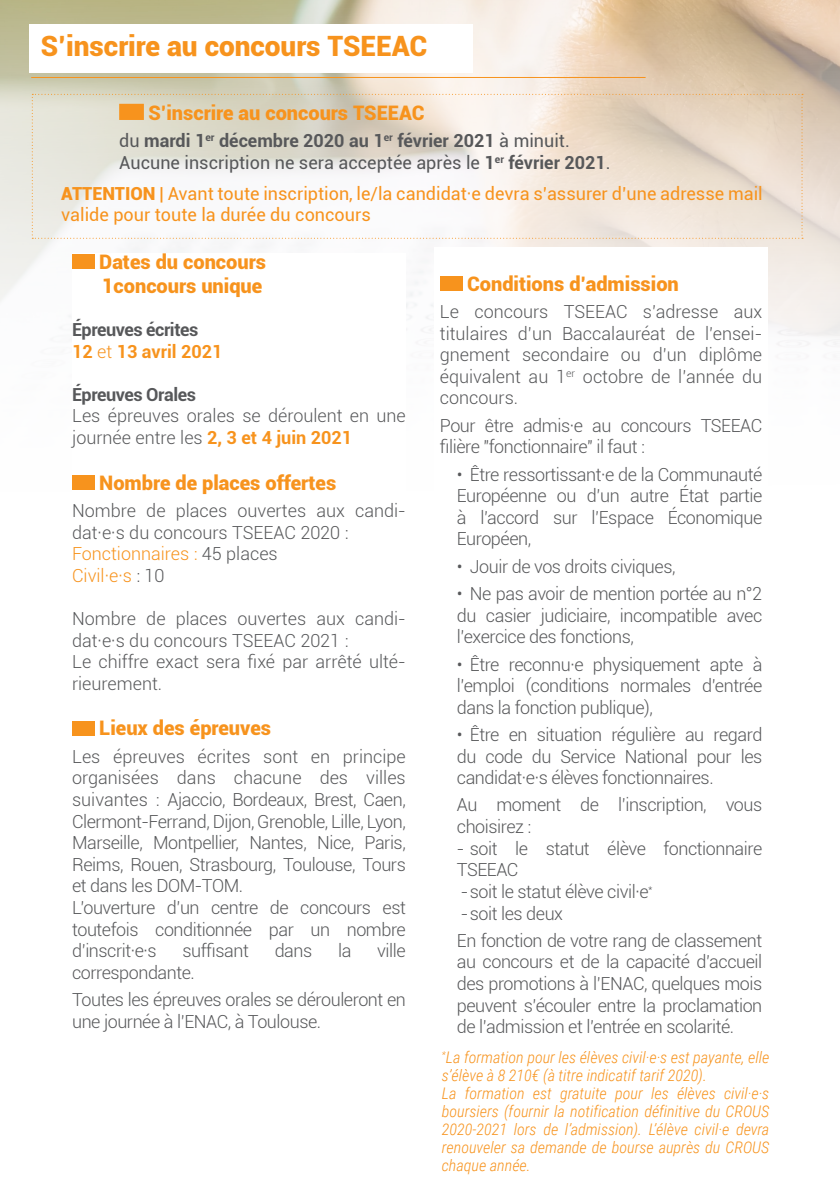
<style>
.page{position:relative;width:840px;height:1191px;background:#fff}
.page>*{position:absolute;margin:0;border:0;box-sizing:border-box;transform-origin:0 0}
.t1{font:900 28px "Roboto";color:#f7931d}
.t2{font:900 20px "Roboto";color:#f7931d}
.t3{font:300 18px/21.6px "Roboto";letter-spacing:-.025em;color:#57585a;text-align:justify}
.t4{font:300 18px/21.6px "Roboto";color:#57585a}
.t5{font:18px/21.6px "Roboto";color:#f7931d}
.t6{font:18px "Roboto";color:#57585a}
.t7{font:700 18px "Roboto";color:#57585a}
.t8{font:300 18px "Roboto";color:#f7931d}
.t9{font:700 18px "Roboto";letter-spacing:-.025em;color:#57585a}
.t10{font:700 18px "Roboto";color:#f7931d}
.t11{font:italic 300 16px/18px "Roboto Condensed";color:#f7931d}
.s1{font-weight:400}
.s2{font-weight:700}
.s3{font-weight:900}
.s4{font-weight:300}
.s5{font-weight:700;color:#f7931d}
.s6{color:#57585a}
</style>
<div class="page">
<img style="left:0;top:0;width:839px;height:346px">
<div style="left:72px;top:254px;width:333px;height:933px;background:#fff"></div>
<div style="left:72px;top:255px;width:23px;height:14px;background:#f7931d"></div>
<div style="left:72px;top:475px;width:23px;height:15px;background:#f7931d"></div>
<div style="left:72px;top:721px;width:23px;height:14px;background:#f7931d"></div>
<div style="left:434px;top:247px;width:333px;height:921px;background:#fff"></div>
<div style="left:439px;top:276px;width:23px;height:15px;background:#f7931d"></div>
<div style="left:29px;top:24px;width:444px;height:49px;background:#fff"></div>
<hr style="left:31px;top:77px;width:614px;height:1px;background:#f7931d">
<svg style="left:32px;top:94px;width:770px;height:145px"></svg>
<p class="t1" style="left:41px;top:27px;width:388px">S’inscrire au concours TSEEAC</p>
<p class="t2" style="left:148px;top:99px;width:277px">S’inscrire au concours TSEEAC</p>
<p class="t7" style="left:119px;top:128px;width:452px"><span class="s1">du</span> mardi 1<sup>er</sup> décembre 2020 au 1<sup>er</sup> février 2021 <span class="s1">à minuit.</span></p>
<p class="t6" style="left:119px;top:150px;width:492px">Aucune inscription ne sera acceptée après le <span class="s2">1</span><sup>er</sup> <span class="s2">février 2021</span>.</p>
<p class="t5" style="left:61px;top:182px;width:702px"><span class="s3">ATTENTION</span> | Avant toute inscription, le/la candidat·e devra s’assurer d’une adresse mail valide pour toute la durée du concours</p>
<p class="t2" style="left:99px;top:247px;width:168px">Dates du concours</p>
<p class="t2" style="left:102px;top:271px;width:162px">1concours unique</p>
<p class="t9" style="left:72px;top:317px;width:128px">Épreuves écrites</p>
<p class="t10" style="left:72px;top:338px;width:152px">12 <span class="s4">et</span> 13 avril 2021</p>
<p class="t9" style="left:72px;top:382px;width:125px">Épreuves Orales</p>
<p class="t4" style="left:72px;top:405px;width:335px">Les épreuves orales se déroulent en une journée entre les <span class="s5">2, 3 et 4 juin 2021</span></p>
<p class="t2" style="left:99px;top:468px;width:238px">Nombre de places offertes</p>
<p class="t4" style="left:72px;top:499px;width:335px">Nombre de places ouvertes aux candi&shy;dat·e·s du concours TSEEAC 2020 :</p>
<p class="t8" style="left:72px;top:541px;width:207px">Fonctionnaires : <span class="s6">45 places</span></p>
<p class="t8" style="left:72px;top:563px;width:94px">Civil·e·s <span class="s6">: 10</span></p>
<p class="t4" style="left:72px;top:607px;width:335px">Nombre de places ouvertes aux candi&shy;dat·e·s du concours TSEEAC 2021 :</p>
<p class="t4" style="left:72px;top:650px;width:335px">Le chiffre exact sera fixé par arrêté ulté&shy;rieurement.</p>
<p class="t2" style="left:99px;top:714px;width:173px">Lieux des épreuves</p>
<p class="t3" style="left:72px;top:745px;width:335px">Les épreuves écrites sont en principe organisées dans chacune des villes suivantes : Ajaccio, Bordeaux, Brest, Caen, Clermont-Ferrand, Dijon, Grenoble, Lille, Lyon, Marseille, Montpellier, Nantes, Nice, Paris, Reims, Rouen, Strasbourg, Toulouse, Tours et dans les DOM-TOM.</p>
<p class="t3" style="left:72px;top:896px;width:335px">L’ouverture d’un centre de concours est toutefois conditionnée par un nombre d’inscrit·e·s</p>
<p class="t3" style="left:182px;top:939px;width:68px">suffisant</p>
<p class="t3" style="left:274px;top:939px;width:39px">dans</p>
<p class="t3" style="left:338px;top:939px;width:15px">la</p>
<p class="t3" style="left:377px;top:939px;width:30px">ville</p>
<p class="t3" style="left:72px;top:961px;width:124px">correspondante.</p>
<p class="t3" style="left:72px;top:988px;width:335px">Toutes les épreuves orales se dérouleront en une journée à l’ENAC, à Toulouse.</p>
<p class="t2" style="left:467px;top:269px;width:213px">Conditions d’admission</p>
<p class="t3" style="left:439px;top:300px;width:324px">Le concours TSEEAC s’adresse aux titulaires d’un Baccalauréat de l’ensei&shy;gnement secondaire ou d’un diplôme équivalent au 1<sup>er</sup> octobre de l’année du concours.</p>
<p class="t3" style="left:439px;top:414px;width:324px">Pour être admis·e au concours TSEEAC filière "fonctionnaire" il faut :</p>
<p class="t3" style="left:456px;top:463px;width:307px">• Être ressortissant·e de la Communauté Européenne ou d’un autre État partie à l’accord sur l’Espace Économique Européen,</p>
<p class="t3" style="left:456px;top:555px;width:220px">• Jouir de vos droits civiques,</p>
<p class="t3" style="left:456px;top:582px;width:307px">• Ne pas avoir de mention portée au n°2 du casier judiciaire, incompatible avec l’exercice des fonctions,</p>
<p class="t3" style="left:456px;top:652px;width:307px">• Être reconnu·e physiquement apte à l’emploi (conditions normales d’entrée dans la fonction publique),</p>
<p class="t3" style="left:456px;top:723px;width:307px">• Être en situation régulière au regard du code du Service National pour les candidat·e·s élèves fonctionnaires.</p>
<p class="t3" style="left:456px;top:793px;width:307px">Au moment de l’inscription, vous choisirez :</p>
<p class="t3" style="left:456px;top:837px;width:307px">- soit le statut élève fonctionnaire<br>TSEEAC</p>
<p class="t3" style="left:460px;top:880px;width:193px">-soit le statut élève civil·e<sup>*</sup></p>
<p class="t3" style="left:460px;top:901px;width:104px">-soit les deux</p>
<p class="t3" style="left:456px;top:929px;width:307px">En fonction de votre rang de classement au concours et de la capacité d’accueil des promotions à l’ENAC, quelques mois peuvent s’écouler entre la proclamation de l’admission et l’entrée en scolarité.</p>
<p class="t11" style="left:441px;top:1047px;width:329px"><sup>*</sup>La formation pour les élèves civil·e·s est payante, elle s’élève à 8 210€ (à titre indicatif tarif 2020).</p>
<p class="t11" style="left:441px;top:1083px;width:329px;text-align:justify">La formation est gratuite pour les élèves civil·e·s boursiers (fournir la notification définitive du CROUS 2020-2021 lors de l’admission). L’élève civil·e devra renouveler sa demande de bourse auprès du CROUS chaque année.</p>
</div>
